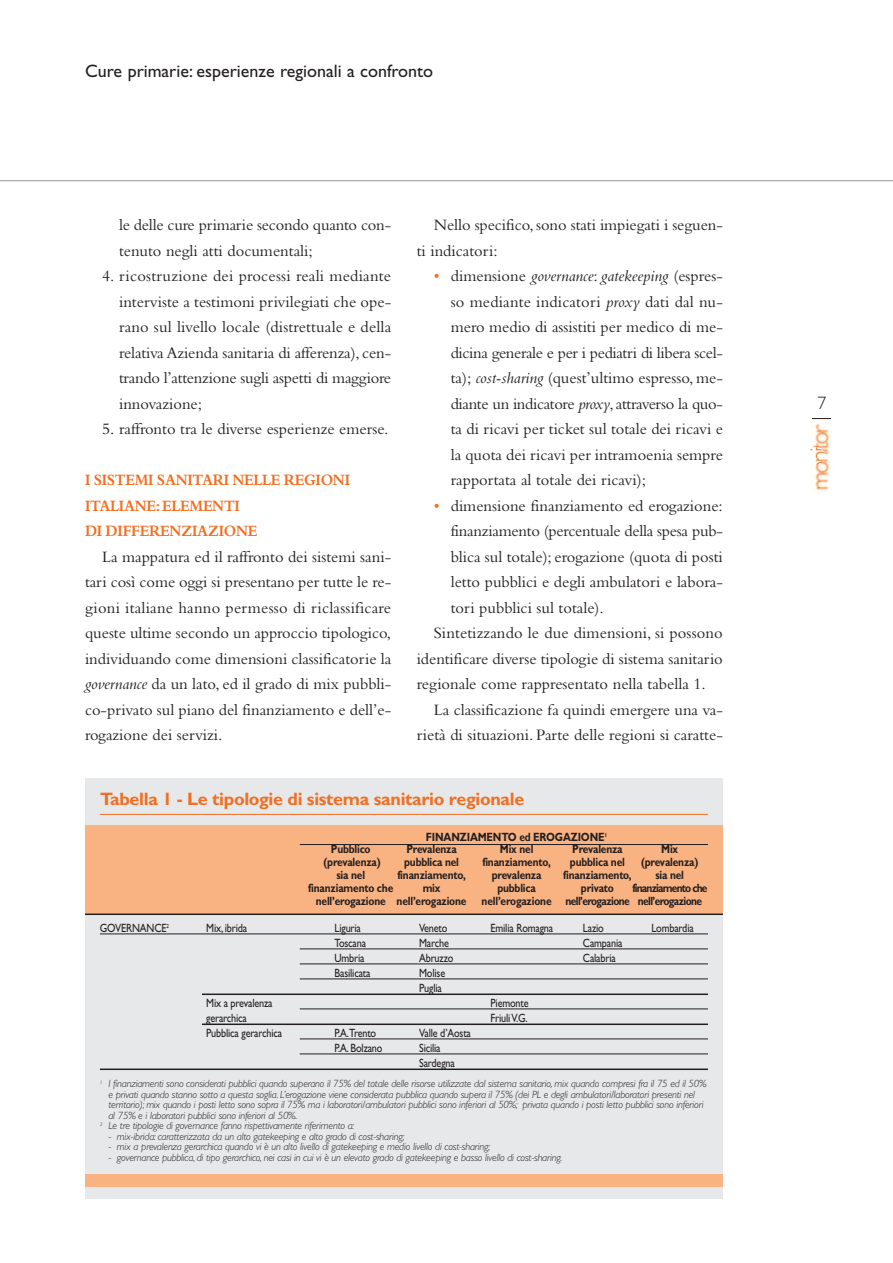
<style>
.page{position:relative;width:893px;height:1263px;background:#fff}
.page>*{position:absolute;margin:0;border:0;box-sizing:border-box;transform-origin:0 0}
.t1{font:700 18px "Gill Sans";letter-spacing:-.015em;color:#f36e21}
.t2{font:18px "Gill Sans";color:#231f20}
.t3{font:300 18px "Gill Sans";color:#231f20}
.t4{font:16.5px/25.5px "Bembo";color:#231f20;text-align:justify}
.t5{font:700 16.5px/25.5px "Bembo";letter-spacing:-.02em;color:#f36e21;scale:.9 1}
.t6{font:700 12px "Gill Sans";letter-spacing:-.015em;color:#231f20;scale:.85 1}
.t7{font:12px/15px "Gill Sans";letter-spacing:-.015em;color:#231f20;scale:.85 1}
.t8{font:700 12px "Gill Sans";letter-spacing:-.055em;color:#231f20;scale:.85 1}
.t9{font:700 12px "Gill Sans";letter-spacing:-.075em;color:#231f20;scale:.85 1}
.t10{font:italic 300 10.5px "Gill Sans";letter-spacing:-.015em;color:#231f20}
.s1{font-style:italic}
.s2{color:#f36e21}
</style>
<div class="page">
<img style="left:810px;top:423px;width:23px;height:69px">
<img style="left:807px;top:447px;width:18px;height:18px;border-radius:50%">
<svg style="left:812px;top:418px;width:19px;height:1px"></svg>
<hr style="left:0;top:180px;width:893px;height:1px;background:#939598">
<div style="left:85px;top:778px;width:638px;height:421px;background:#e7e8e9"></div>
<hr style="left:100px;top:814px;width:608px;height:1px;background:#f36e21">
<div style="left:85px;top:825px;width:638px;height:89px;background:#f9b281"></div>
<hr style="left:300px;top:844px;width:408px;height:1px;background:#231f20">
<hr style="left:100px;top:933px;width:608px;height:1px;background:#231f20">
<hr style="left:300px;top:948px;width:408px;height:1px;background:#231f20">
<hr style="left:300px;top:963px;width:408px;height:1px;background:#231f20">
<hr style="left:300px;top:978px;width:408px;height:1px;background:#231f20">
<hr style="left:202px;top:993px;width:506px;height:2px;background:#231f20">
<hr style="left:300px;top:1008px;width:408px;height:1px;background:#231f20">
<hr style="left:202px;top:1023px;width:506px;height:2px;background:#231f20">
<hr style="left:300px;top:1038px;width:408px;height:1px;background:#231f20">
<hr style="left:300px;top:1053px;width:408px;height:1px;background:#231f20">
<hr style="left:100px;top:1068px;width:608px;height:2px;background:#231f20">
<hr style="left:85px;top:913px;width:638px;height:2px;background:#231f20">
<div style="left:85px;top:1174px;width:638px;height:12px;background:#f9b281"></div>
<p class="t2" style="left:85px;top:64px;width:350px">Cure primarie: esperienze regionali a confronto</p>
<p class="t4" style="left:119px;top:214px;width:274px">le delle cure primarie secondo quanto con&shy;tenuto negli atti documentali;</p>
<p class="t4" style="left:119px;top:265px;width:274px;text-indent:-17px">4. ricostruzione dei processi reali mediante interviste a testimoni privilegiati che ope&shy;rano sul livello locale (distrettuale e della relativa Azienda sanitaria di afferenza), cen&shy;trando l’attenzione sugli aspetti di maggiore innovazione;</p>
<p class="t4" style="left:102px;top:418px;width:288px">5. raffronto tra le diverse esperienze emerse.</p>
<p class="t5" style="left:85px;top:469px;width:296px">I SISTEMI SANITARI NELLE REGIONI<br>ITALIANE:ELEMENTI<br>DI DIFFERENZIAZIONE</p>
<p class="t4" style="left:85px;top:545px;width:308px;text-indent:17px">La mappatura ed il raffronto dei sistemi sani&shy;tari così come oggi si presentano per tutte le re&shy;gioni italiane hanno permesso di riclassificare queste ultime secondo un approccio tipologico, individuando come dimensioni classificatorie la <span class="s1">governance</span> da un lato, ed il grado di mix pubbli&shy;co-privato sul piano del finanziamento e dell’e&shy;rogazione dei servizi.</p>
<p class="t4" style="left:417px;top:214px;width:308px;text-indent:17px">Nello specifico,sono stati impiegati i seguen&shy;ti indicatori:</p>
<p class="t4" style="left:451px;top:265px;width:274px;text-indent:-17px"><span class="s2">•</span> dimensione <span class="s1">governance</span>: <span class="s1">gatekeeping</span> (espres&shy;so mediante indicatori <span class="s1">proxy</span> dati dal nu&shy;mero medio di assistiti per medico di me&shy;dicina generale e per i pediatri di libera scel&shy;ta); <span class="s1">cost-sharing</span> (quest’ultimo espresso, me&shy;diante un indicatore <span class="s1">proxy</span>,attraverso la quo&shy;ta di ricavi per ticket sul totale dei ricavi e la quota dei ricavi per intramoenia sempre rapportata al totale dei ricavi);</p>
<p class="t4" style="left:434px;top:494px;width:291px"><span class="s2">•</span> dimensione finanziamento ed erogazione:</p>
<p class="t4" style="left:451px;top:520px;width:274px">finanziamento (percentuale della spesa pub-</p>
<p class="t4" style="left:451px;top:545px;width:274px">blica sul totale); erogazione (quota di posti</p>
<p class="t4" style="left:451px;top:571px;width:274px">letto pubblici e degli ambulatori e labora-</p>
<p class="t4" style="left:451px;top:596px;width:155px">tori pubblici sul totale).</p>
<p class="t4" style="left:434px;top:622px;width:291px">Sintetizzando le due dimensioni, si possono</p>
<p class="t4" style="left:417px;top:647px;width:308px">identificare diverse tipologie di sistema sanitario</p>
<p class="t4" style="left:417px;top:673px;width:291px">regionale come rappresentato nella tabella 1.</p>
<p class="t4" style="left:434px;top:698px;width:291px">La classificazione fa quindi emergere una va-</p>
<p class="t4" style="left:417px;top:724px;width:308px">rietà di situazioni. Parte delle regioni si caratte-</p>
<p class="t1" style="left:100px;top:792px;width:426px">Tabella 1 - Le tipologie di sistema sanitario regionale</p>
<p class="t6" style="left:426px;top:832px;width:215px">FINANZIAMENTO ed EROGAZIONE<sup>1</sup></p>
<p class="t6" style="left:331px;top:845px;width:48px">Pubblico</p>
<p class="t6" style="left:406px;top:845px;width:61px">Prevalenza</p>
<p class="t6" style="left:500px;top:845px;width:41px">Mix nel</p>
<p class="t6" style="left:572px;top:845px;width:61px">Prevalenza</p>
<p class="t6" style="left:661px;top:845px;width:22px">Mix</p>
<p class="t6" style="left:323px;top:858px;width:69px">(prevalenza)</p>
<p class="t6" style="left:404px;top:858px;width:66px">pubblica nel</p>
<p class="t6" style="left:482px;top:858px;width:82px">finanziamento,</p>
<p class="t6" style="left:570px;top:858px;width:66px">pubblica nel</p>
<p class="t6" style="left:641px;top:858px;width:69px">(prevalenza)</p>
<p class="t6" style="left:336px;top:870px;width:35px">sia nel</p>
<p class="t6" style="left:397px;top:870px;width:82px">finanziamento,</p>
<p class="t6" style="left:492px;top:870px;width:60px">prevalenza</p>
<p class="t6" style="left:563px;top:870px;width:82px">finanziamento,</p>
<p class="t6" style="left:655px;top:870px;width:35px">sia nel</p>
<p class="t6" style="left:308px;top:883px;width:101px">finanziamento che</p>
<p class="t6" style="left:423px;top:883px;width:22px">mix</p>
<p class="t6" style="left:497px;top:883px;width:47px">pubblica</p>
<p class="t6" style="left:581px;top:883px;width:40px">privato</p>
<p class="t9" style="left:632px;top:883px;width:90px">finanziamento che</p>
<p class="t6" style="left:316px;top:896px;width:179px">nell’erogazione nell’erogazione</p>
<p class="t8" style="left:482px;top:896px;width:261px">nell’erogazione nell’erogazione nell’erogazione</p>
<p class="t7" style="left:100px;top:922px;width:83px">GOVERNANCE<sup>2</sup></p>
<p class="t7" style="left:206px;top:922px;width:50px">Mix, ibrida</p>
<p class="t7" style="left:335px;top:922px;width:33px">Liguria</p>
<p class="t7" style="left:419px;top:922px;width:35px">Veneto</p>
<p class="t7" style="left:491px;top:922px;width:75px">Emilia Romagna</p>
<p class="t7" style="left:583px;top:922px;width:26px">Lazio</p>
<p class="t7" style="left:651px;top:922px;width:51px">Lombardia</p>
<p class="t7" style="left:335px;top:937px;width:39px">Toscana</p>
<p class="t7" style="left:419px;top:937px;width:37px">Marche</p>
<p class="t7" style="left:583px;top:937px;width:48px">Campania</p>
<p class="t7" style="left:335px;top:952px;width:37px">Umbria</p>
<p class="t7" style="left:419px;top:952px;width:42px">Abruzzo</p>
<p class="t7" style="left:583px;top:952px;width:40px">Calabria</p>
<p class="t7" style="left:335px;top:967px;width:44px">Basilicata</p>
<p class="t7" style="left:419px;top:967px;width:32px">Molise<br>Puglia</p>
<p class="t7" style="left:206px;top:997px;width:80px">Mix a prevalenza</p>
<p class="t7" style="left:491px;top:997px;width:46px">Piemonte</p>
<p class="t7" style="left:206px;top:1012px;width:49px">gerarchica</p>
<p class="t7" style="left:491px;top:1012px;width:45px">FriuliV.G.</p>
<p class="t7" style="left:206px;top:1027px;width:91px">Pubblica gerarchica</p>
<p class="t7" style="left:335px;top:1027px;width:51px">P.A.Trento</p>
<p class="t7" style="left:419px;top:1027px;width:62px">Valle d’Aosta</p>
<p class="t7" style="left:335px;top:1042px;width:58px">P.A. Bolzano</p>
<p class="t7" style="left:419px;top:1042px;width:44px">Sicilia<br>Sardegna</p>
<p class="t10" style="left:100px;top:1080px;width:608px"><sup>1</sup> I finanziamenti sono considerati pubblici quando superano il 75% del totale delle risorse utilizzate dal sistema sanitario, mix quando compresi fra il 75 ed il 50%</p>
<p class="t10" style="left:108px;top:1090px;width:588px">e privati quando stanno sotto a questa soglia. L’erogazione viene considerata pubblica quando supera il 75% (dei PL e degli ambulatori/laboratori presenti nel</p>
<p class="t10" style="left:108px;top:1101px;width:597px">territorio); mix quando i posti letto sono sopra il 75% ma i laboratori/ambulatori pubblici sono inferiori al 50%; privata quando i posti letto pubblici sono inferiori</p>
<p class="t10" style="left:108px;top:1111px;width:190px">al 75% e i laboratori pubblici sono inferiori al 50%.</p>
<p class="t10" style="left:100px;top:1122px;width:256px"><sup>2</sup> Le tre tipologie di governance fanno rispettivamente riferimento a:</p>
<p class="t10" style="left:108px;top:1132px;width:297px">- mix-ibrida: caratterizzata da un alto gatekeeping e alto grado di cost-sharing;</p>
<p class="t10" style="left:108px;top:1143px;width:383px">- mix a prevalenza gerarchica quando vi è un alto livello di gatekeeping e medio livello di cost-sharing;</p>
<p class="t10" style="left:108px;top:1153px;width:455px">- governance pubblica, di tipo gerarchico, nei casi in cui vi è un elevato grado di gatekeeping e basso livello di cost-sharing.</p>
<p class="t3" style="left:817px;top:396px;width:10px">7</p>
</div>
